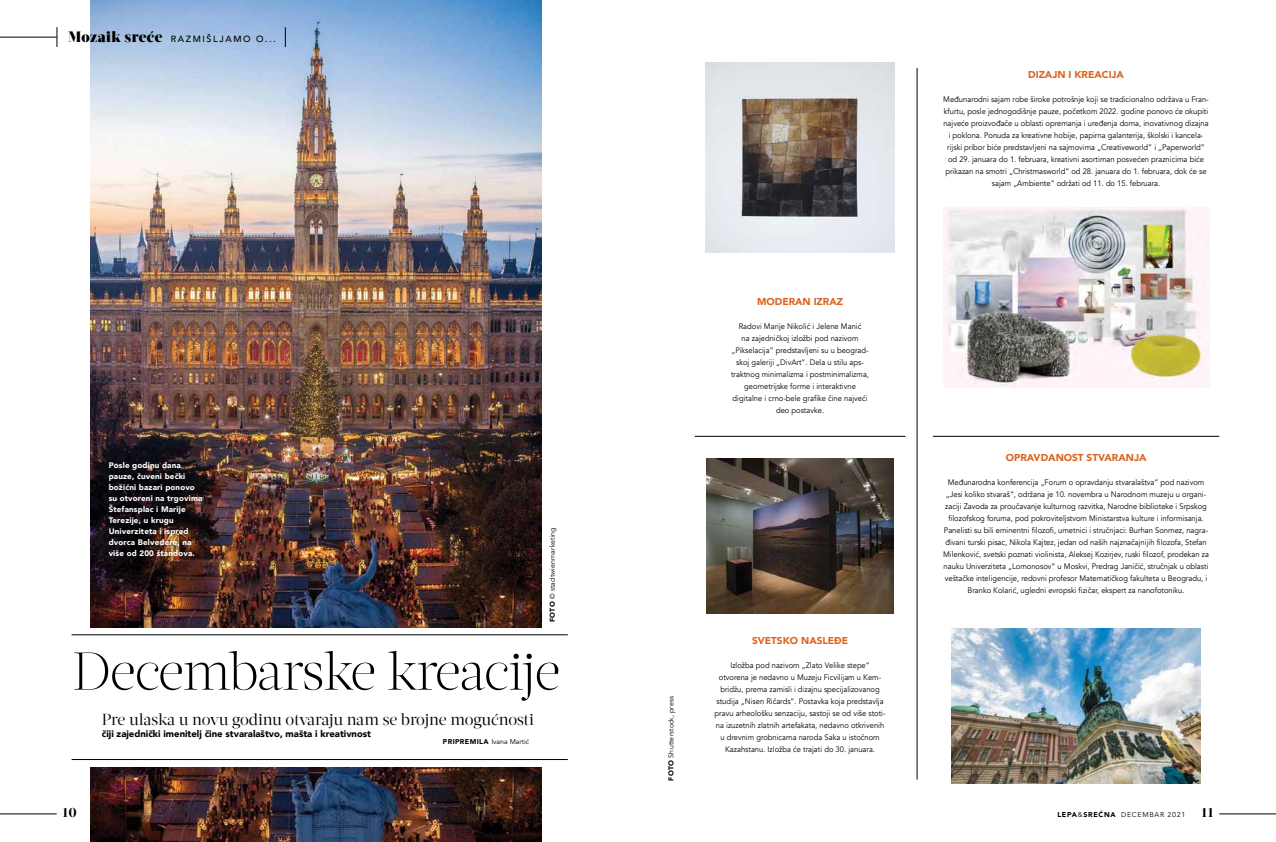
<style>
.page{position:relative;width:1276px;height:842px;background:#fff}
.page>*{position:absolute;margin:0;border:0;box-sizing:border-box;transform-origin:0 0}
.t1{font:300 53px "Acta Display";letter-spacing:-.035em;color:#000}
.t2{font:16px "Acta Display";letter-spacing:-.015em;color:#000}
.t3{font:900 10px "Avenir";color:#dc651e}
.t4{font:900 9.5px "Avenir";color:#000}
.t5{font:500 9px "Avenir";letter-spacing:.18em;color:#000}
.t6{font:8px/12px "Avenir";color:#000;text-align:center;scale:.95 1}
.t7{font:900 8px/11px "Avenir";letter-spacing:.02em;color:#fff}
.t8{font:7px "Avenir";letter-spacing:.02em;color:#000}
.t9{font:7px "Avenir";letter-spacing:.105em;color:#000}
.t10{font:7px "Avenir";color:#000}
.s1{font-family:"Acta Display";font-weight:900;font-size:15px}
.s2{font-weight:900}
.s3{font-family:"Acta Display";font-weight:700;font-size:14px}
</style>
<div class="page">
<svg style="left:57px;top:27px;width:1px;height:20px"></svg>
<hr style="left:0;top:37px;width:57px;height:1px;background:#000">
<hr style="left:0;top:814px;width:57px;height:1px;background:#000">
<hr style="left:1219px;top:814px;width:57px;height:1px;background:#000">
<hr style="left:72px;top:759px;width:496px;height:1px;background:#000">
<hr style="left:72px;top:634px;width:496px;height:1px;background:#000">
<img style="left:91px;top:0;width:451px;height:627px">
<img style="left:943px;top:208px;width:266px;height:179px">
<hr style="left:917px;top:68px;width:1px;height:712px;background:#000">
<img style="left:705px;top:63px;width:190px;height:189px">
<img style="left:951px;top:628px;width:249px;height:155px">
<hr style="left:694px;top:436px;width:211px;height:1px;background:#000">
<hr style="left:933px;top:436px;width:286px;height:1px;background:#000">
<img style="left:706px;top:458px;width:188px;height:155px">
<img style="left:91px;top:767px;width:451px;height:75px">
<p class="t5" style="left:68px;top:31px;width:209px"><span class="s1">Mozaiksreće</span> RAZMIŠLJAMO O...</p>
<p class="t7" style="left:109px;top:459px;width:95px">Posle godinu dana pauze, čuveni bečki božićni bazari ponovo su otvoreni na trgovima<br>Štefansplac i Marije<br>Terezije, u krugu<br>Univerziteta i ispred dvorca Belvedere, na više od 200 štandova.</p>
<p class="t8" style="left:548px;top:622px;width:97px;rotate:-90deg"><span class="s2">Foto</span> © stadtwienmarketing</p>
<p class="t1" style="left:72px;top:640px;width:490px">Decembarske kreacije</p>
<p class="t10" style="left:443px;top:737px;width:88px"><span class="s2">Pripre mila</span> Ivana Martić</p>
<p class="t2" style="left:102px;top:710px;width:433px">Pre ulaska u novu godinu otvaraju nam se brojne mogućnosti</p>
<p class="t4" style="left:102px;top:726px;width:271px">čiji zajednički imenitelj čine stvaralaštvo, mašta i kreativnost</p>
<p class="t3" style="left:757px;top:293px;width:9px">MOde</p>
<p class="t3" style="left:788px;top:293px;width:49px">ran izraz</p>
<p class="t6" style="left:731px;top:321px;width:147px">Radovi Marije Nikolić i Jelene Manić<br>na zajedničkoj izložbi pod nazivom „Pikselacija” predstavljeni su u beograd&shy;skoj galeriji „DivArt”. Dela u stilu aps&shy;traktnog minimalizma i postminimalizma, geometrijske forme i interaktivne digitalne i crno-bele grafike čine najveći deo postavke.</p>
<p class="t8" style="left:667px;top:781px;width:86px;rotate:-90deg"><span class="s2">Foto</span> Shutterstock, press</p>
<p class="t3" style="left:752px;top:632px;width:97px">Svetsko nasleđe</p>
<p class="t6" style="left:714px;top:659px;width:181px">Izložba pod nazivom „Zlato Velike stepe“ otvorena je nedavno u Muzeju Ficvilijam u Kem&shy;bridžu, prema zamisli i dizajnu specijalizovanog studija „Nisen Ričards”. Postavka koja predstavlja pravu arheološku senzaciju, sastoji se od više stoti&shy;na izuzetnih zlatnih artefakata, nedavno otkrivenih u drevnim grobnicama naroda Saka u istočnom Kazahstanu. Izložba će trajati do 30. januara.</p>
<p class="t3" style="left:1028px;top:66px;width:68px">dizajn i Kreac</p>
<p class="t3" style="left:1108px;top:66px;width:17px">ija</p>
<p class="t6" style="left:943px;top:93px;width:281px">Međunarodni sajam robe široke potrošnje koji se tradicionalno održava u Fran&shy;kfurtu, posle jednogodišnje pauze, početkom 2022. godine ponovo će okupiti najveće proizvođače u oblasti opremanja i uređenja doma, inovativnog dizajna i poklona. Ponuda za kreativne hobije, papirna galanterija, školski i kancela&shy;rijski pribor biće predstavljeni na sajmovima „Creativeworld” i „Paperworld” od 29. januara do 1. februara, kreativni asortiman posvećen praznicima biće prikazan na smotri „Christmasworld” od 28. januara do 1. februara, dok će se sajam „Ambiente” održati od 11. do 15. februara.</p>
<p class="t3" style="left:1005px;top:449px;width:30px">opravdan</p>
<p class="t3" style="left:1063px;top:449px;width:84px">ost stvaranja</p>
<p class="t6" style="left:943px;top:476px;width:281px">Međunarodna konferencija „Forum o opravdanju stvaralaštva” pod nazivom „Jesi koliko stvaraš“, održana je 10. novembra u Narodnom muzeju u organi&shy;zaciji Zavoda za proučavanje kulturnog razvitka, Narodne biblioteke i Srpskog filozofskog foruma, pod pokroviteljstvom Ministarstva kulture i informisanja.<br>Panelisti su bili eminentni filozofi, umetnici i stručnjaci: Burhan Sonmez, nagra&shy;đivani turski pisac, Nikola Kajtez, jedan od naših najznačajnijih filozofa, Stefan Milenković, svetski poznati violinista, Aleksej Kozirjev, ruski filozof, prodekan za nauku Univerziteta „Lomonosov” u Moskvi, Predrag Janičić, stručnjak u oblasti veštačke inteligencije, redovni profesor Matematičkog fakulteta u Beogradu, i Branko Kolarić, ugledni evropski fizičar, ekspert za nanofotoniku.</p>
<p class="t9" style="left:1057px;top:810px;width:158px"><span class="s2">lepa</span>&amp;<span class="s2">Srećna</span> decembar 2021 <span class="s3">11</span></p>
</div>
